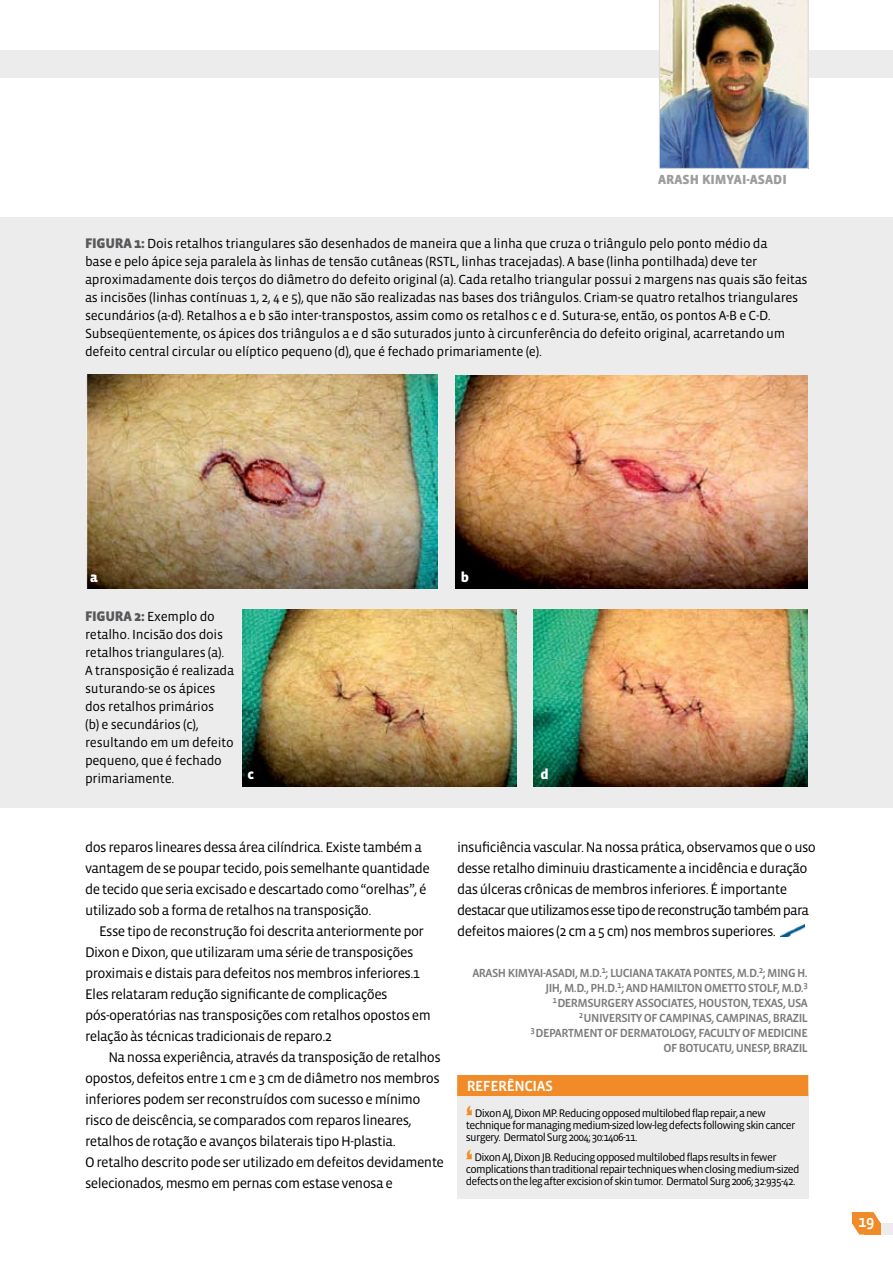
<style>
.page{position:relative;width:893px;height:1263px;background:#fff}
.page>*{position:absolute;margin:0;border:0;box-sizing:border-box;transform-origin:0 0}
.t1{font:16.5px "Vista Sans Med";color:#fff}
.t2{font:15px "Vista Sans Med";letter-spacing:-.03em;color:#fff}
.t3{font:14.25px/21px "Vista Sans";letter-spacing:-.04em;color:#000}
.t4{font:900 14.25px "Vista Sans";color:#fff}
.t5{font:13.5px/18px "Vista Sans";letter-spacing:-.02em;color:#000}
.t6{font:900 13.5px "Vista Sans";color:#9c9d9f}
.t7{font:12px "Vista Sans Med";letter-spacing:-.045em;color:#7b7c7e}
.t8{font:11.25px/12px "Vista Sans";letter-spacing:-.06em;color:#000}
.s1{font-weight:900;font-size:14.25px;color:#58585a}
.s2{font-size:12.75px}
</style>
<div class="page">
<div style="left:0;top:217px;width:893px;height:591px;background:#ececed"></div>
<img style="left:86px;top:375px;width:351px;height:214px">
<img style="left:456px;top:375px;width:352px;height:214px">
<img style="left:242px;top:610px;width:274px;height:176px">
<img style="left:534px;top:610px;width:274px;height:176px">
<div style="left:881px;top:1223px;width:12px;height:11px;background:#ececed"></div>
<svg style="left:852px;top:1212px;width:29px;height:22px"></svg>
<div style="left:865px;top:1223px;width:16px;height:11px;background:#f08b27"></div>
<div style="left:852px;top:1212px;width:17px;height:11px;background:#f08b27"></div>
<div style="left:0;top:50px;width:893px;height:27px;background:#ececed"></div>
<img style="left:659px;top:0;width:149px;height:169px">
<img style="left:780px;top:924px;width:24px;height:12px">
<div style="left:457px;top:1091px;width:351px;height:107px;background:#ececed"></div>
<div style="left:457px;top:1075px;width:351px;height:21px;background:#f08b27"></div>
<p class="t6" style="left:658px;top:173px;width:128px">ARASH KIMYAI-ASADI</p>
<p class="t5" style="left:85px;top:235px;width:724px"><span class="s1">FIGURA 1:</span> Dois retalhos triangulares são desenhados de maneira que a linha que cruza o triângulo pelo ponto médio da<br>base e pelo ápice seja paralela às linhas de tensão cutâneas (RSTL, linhas tracejadas). A base (linha pontilhada) deve ter aproximadamente dois terços do diâmetro do defeito original (a). Cada retalho triangular possui 2 margens nas quais são feitas as incisões (linhas contínuas 1, 2, 4 e 5), que não são realizadas nas bases dos triângulos. Criam-se quatro retalhos triangulares secundários (a-d). Retalhos a e b são inter-transpostos, assim como os retalhos c e d. Sutura-se, então, os pontos A-B e C-D.<br>Subseqüentemente, os ápices dos triângulos a e d são suturados junto à circunferência do defeito original, acarretando um defeito central circular ou elíptico pequeno (d), que é fechado primariamente (e).</p>
<p class="t4" style="left:90px;top:570px;width:9px">A</p>
<p class="t4" style="left:461px;top:570px;width:10px">B</p>
<p class="t5" style="left:85px;top:608px;width:151px"><span class="s1">FIGURA 2:</span> Exemplo do retalho. Incisão dos dois retalhos triangulares (a).<br>A transposição é realizada suturando-se os ápices dos retalhos primários<br>(b) e secundários (c), resultando em um defeito pequeno, que é fechado primariamente.</p>
<p class="t4" style="left:247px;top:767px;width:8px">C</p>
<p class="t4" style="left:540px;top:767px;width:10px">D</p>
<p class="t3" style="left:85px;top:837px;width:346px">dos reparos lineares dessa área cilíndrica. Existe também a vantagem de se poupar tecido, pois semelhante quantidade de tecido que seria excisado e descartado como “orelhas”, é utilizado sob a forma de retalhos na transposição.</p>
<p class="t3" style="left:85px;top:921px;width:347px;text-indent:14px">Esse tipo de reconstrução foi descrita anteriormente por Dixon e Dixon, que utilizaram uma série de transposições proximais e distais para defeitos nos membros inferiores.1<br>Eles relataram redução significante de complicações pós-operatórias nas transposições com retalhos opostos em relação às técnicas tradicionais de reparo.2</p>
<p class="t3" style="left:85px;top:1047px;width:360px;text-indent:23px">Na nossa experiência, através da transposição de retalhos opostos, defeitos entre 1 cm e 3 cm de diâmetro nos membros inferiores podem ser reconstruídos com sucesso e mínimo risco de deiscência, se comparados com reparos lineares, retalhos de rotação e avanços bilaterais tipo H-plastia.<br>O retalho descrito pode ser utilizado em defeitos devidamente selecionados, mesmo em pernas com estase venosa e</p>
<p class="t3" style="left:457px;top:837px;width:360px">insuficiência vascular. Na nossa prática, observamos que o uso desse retalho diminuiu drasticamente a incidência e duração das úlceras crônicas de membros inferiores. É importante destacar que utilizamos esse tipo de reconstrução também para defeitos maiores (2 cm a 5 cm) nos membros superiores.</p>
<p class="t7" style="left:472px;top:967px;width:337px">ARASH KIMYAI-ASADI, M.D.<sup>1</sup>; LUCIANA TAKATA PONTES, M.D.<sup>2</sup>; MING H .</p>
<p class="t7" style="left:545px;top:982px;width:264px">JIH, M.D., PH.D<span class="s2">.</span><sup>1</sup>; AND HAMILTON OMETTO STOLF, M.D.<sup>3</sup></p>
<p class="t7" style="left:552px;top:997px;width:243px"><sup>1</sup>DERMSURGERY ASSOCIATES, H OUSTON, TEXAS, USA</p>
<p class="t7" style="left:579px;top:1012px;width:229px"><sup>2</sup>U NIVERSITY OF CAMPINAS, CAMPINAS, BRAZIL</p>
<p class="t7" style="left:530px;top:1027px;width:279px"><sup>3</sup>DEPARTMENT OF DERMATOLOGY, FACULTY OF MEDICINE</p>
<p class="t7" style="left:664px;top:1042px;width:144px">OF BOTUCATU, U NESP, BRAZIL</p>
<p class="t2" style="left:467px;top:1078px;width:88px">REFERÊNCIAS</p>
<p class="t8" style="left:466px;top:1107px;width:331px"><sup>s</sup> Dixon AJ, Dixon MP. Reducing opposed multilobed flap repair, a new technique for managing medium-sized low-leg defects following skin cancer surgery. Dermatol Surg 2004; 30:1406-11.</p>
<p class="t8" style="left:466px;top:1151px;width:335px"><sup>s</sup> Dixon AJ, Dixon JB. Reducing opposed multilobed flaps results in fewer complications than traditional repair techniques when closing medium-sized defects on the leg after excision of skin tumor. Dermatol Surg 2006; 32:935-42.</p>
<p class="t1" style="left:858px;top:1213px;width:18px">19</p>
</div>
